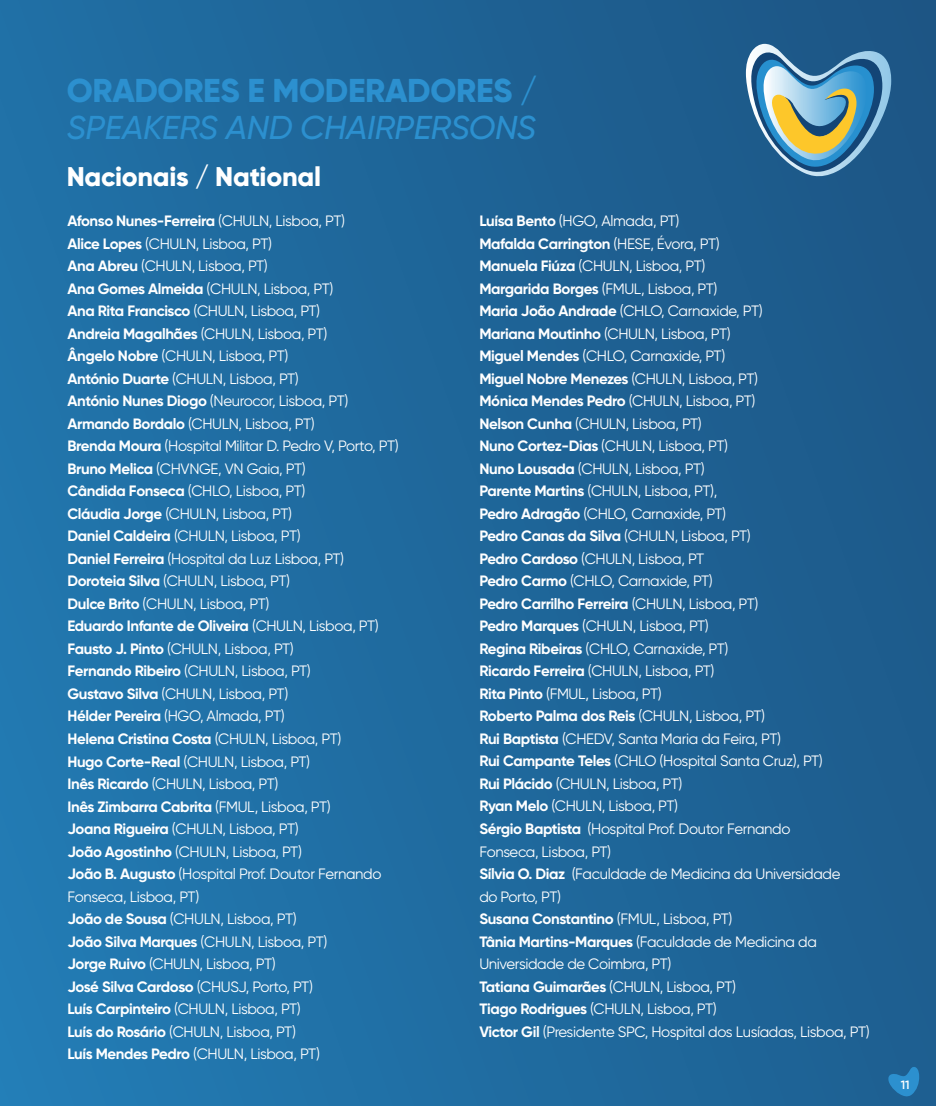
<style>
.page{position:relative;width:936px;height:1106px;background:#fff}
.page>*{position:absolute;margin:0;border:0;box-sizing:border-box;transform-origin:0 0}
.t1{font:italic 500 33px "Gilroy";letter-spacing:-.01em;color:#2c90cf}
.t2{font:800 33px "Gilroy";letter-spacing:-.01em;color:#2c90cf}
.t3{font:800 27px "Gilroy";letter-spacing:-.01em;color:#fff}
.t4{font:15px/22.5px "Gilroy";letter-spacing:-.025em;color:#fff}
.t5{font:600 12px "Gilroy";color:#fff}
.s1{font-weight:700}
</style>
<div class="page">
<div style="left:0;top:0;width:935px;height:1106px;background:linear-gradient(to right,#2176ae,#1d598a)"></div>
<svg style="left:745px;top:44px;width:146px;height:133px;background:#618fa3"></svg>
<svg style="left:886px;top:1066px;width:33px;height:30px"></svg>
<h1 class="t2" style="left:67px;top:69px;width:472px">ORADORES E MODERADORES /</h1>
<h1 class="t1" style="left:67px;top:107px;width:471px">SPEAKERS AND CHAIRPERSONS</h1>
<h2 class="t3" style="left:67px;top:159px;width:256px">Nacionais / National</h2>
<p class="t4" style="left:67px;top:210px;width:333px"><span class="s1">Afonso Nunes-Ferreira</span> (CHULN, Lisboa, PT)<br><span class="s1">Alice Lopes</span> (CHULN, Lisboa, PT)<br><span class="s1">Ana Abreu</span> (CHULN, Lisboa, PT)<br><span class="s1">Ana Gomes Almeida</span> (CHULN, Lisboa, PT)<br><span class="s1">Ana Rita Francisco</span> (CHULN, Lisboa, PT)<br><span class="s1">Andreia Magalhães</span> (CHULN, Lisboa, PT)<br><span class="s1">Ângelo Nobre</span> (CHULN, Lisboa, PT)<br><span class="s1">António Duarte</span> (CHULN, Lisboa, PT)<br><span class="s1">António Nunes Diogo</span> (Neurocor, Lisboa, PT)<br><span class="s1">Armando Bordalo</span> (CHULN, Lisboa, PT)<br><span class="s1">Brenda Moura</span> (Hospital Militar D. Pedro V, Porto, PT)<br><span class="s1">Bruno Melica</span> (CHVNGE, VN Gaia, PT)<br><span class="s1">Cândida Fonseca</span> (CHLO, Lisboa, PT)<br><span class="s1">Cláudia Jorge</span> (CHULN, Lisboa, PT)<br><span class="s1">Daniel Caldeira</span> (CHULN, Lisboa, PT)<br><span class="s1">Daniel Ferreira</span> (Hospital da Luz Lisboa, PT)<br><span class="s1">Doroteia Silva</span> (CHULN, Lisboa, PT)<br><span class="s1">Dulce Brito</span> (CHULN, Lisboa, PT)<br><span class="s1">Eduardo Infante de Oliveira</span> (CHULN, Lisboa, PT)<br><span class="s1">Fausto J. Pinto</span> (CHULN, Lisboa, PT)<br><span class="s1">Fernando Ribeiro</span> (CHULN, Lisboa, PT)<br><span class="s1">Gustavo Silva</span> (CHULN, Lisboa, PT)<br><span class="s1">Hélder Pereira</span> (HGO, Almada, PT)<br><span class="s1">Helena Cristina Costa</span> (CHULN, Lisboa, PT)<br><span class="s1">Hugo Corte-Real</span> (CHULN, Lisboa, PT)<br><span class="s1">Inês Ricardo</span> (CHULN, Lisboa, PT)<br><span class="s1">Inês Zimbarra Cabrita</span> (FMUL, Lisboa, PT)<br><span class="s1">Joana Rigueira</span> (CHULN, Lisboa, PT)<br><span class="s1">João Agostinho</span> (CHULN, Lisboa, PT)<br><span class="s1">João B. Augusto</span> (Hospital Prof. Doutor Fernando Fonseca, Lisboa, PT)<br><span class="s1">João de Sousa</span> (CHULN, Lisboa, PT)<br><span class="s1">João Silva Marques</span> (CHULN, Lisboa, PT)<br><span class="s1">Jorge Ruivo</span> (CHULN, Lisboa, PT)<br><span class="s1">José Silva Cardoso</span> (CHUSJ, Porto, PT)<br><span class="s1">Luís Carpinteiro</span> (CHULN, Lisboa, PT)<br><span class="s1">Luís do Rosário</span> (CHULN, Lisboa, PT)<br><span class="s1">Luís Mendes Pedro</span> (CHULN, Lisboa, PT)</p>
<p class="t4" style="left:479px;top:209px;width:392px"><span class="s1">Luísa Bento</span> (HGO, Almada, PT)<br><span class="s1">Mafalda Carrington</span> (HESE, Évora, PT)<br><span class="s1">Manuela Fiúza</span> (CHULN, Lisboa, PT)<br><span class="s1">Margarida Borges</span> (FMUL, Lisboa, PT)<br><span class="s1">Maria João Andrade</span> (CHLO, Carnaxide, PT)<br><span class="s1">Mariana Moutinho</span> (CHULN, Lisboa, PT)<br><span class="s1">Miguel Mendes</span> (CHLO, Carnaxide, PT)<br><span class="s1">Miguel Nobre Menezes</span> (CHULN, Lisboa, PT)<br><span class="s1">Mónica Mendes Pedro</span> (CHULN, Lisboa, PT)<br><span class="s1">Nelson Cunha</span> (CHULN, Lisboa, PT)<br><span class="s1">Nuno Cortez-Dias</span> (CHULN, Lisboa, PT)<br><span class="s1">Nuno Lousada</span> (CHULN, Lisboa, PT)<br><span class="s1">Parente Martins</span> (CHULN, Lisboa, PT),<br><span class="s1">Pedro Adragão</span> (CHLO, Carnaxide, PT)<br><span class="s1">Pedro Canas da Silva</span> (CHULN, Lisboa, PT)<br><span class="s1">Pedro Cardoso</span> (CHULN, Lisboa, PT<br><span class="s1">Pedro Carmo</span> (CHLO, Carnaxide, PT)<br><span class="s1">Pedro Carrilho Ferreira</span> (CHULN, Lisboa, PT)<br><span class="s1">Pedro Marques</span> (CHULN, Lisboa, PT)<br><span class="s1">Regina Ribeiras</span> (CHLO, Carnaxide, PT)<br><span class="s1">Ricardo Ferreira</span> (CHULN, Lisboa, PT)<br><span class="s1">Rita Pinto</span> (FMUL, Lisboa, PT)<br><span class="s1">Roberto Palma dos Reis</span> (CHULN, Lisboa, PT)<br><span class="s1">Rui Baptista</span> (CHEDV, Santa Maria da Feira, PT)<br><span class="s1">Rui Campante Teles</span> (CHLO (Hospital Santa Cruz), PT)<br><span class="s1">Rui Plácido</span> (CHULN, Lisboa, PT)<br><span class="s1">Ryan Melo</span> (CHULN, Lisboa, PT)<br><span class="s1">Sérgio Baptista</span> (Hospital Prof. Doutor Fernando<br>Fonseca, Lisboa, PT)<br><span class="s1">Sílvia O. Diaz</span> (Faculdade de Medicina da Universidade<br>do Porto, PT)<br><span class="s1">Susana Constantino</span> (FMUL, Lisboa, PT)<br><span class="s1">Tânia Martins-Marques</span> (Faculdade de Medicina da Universidade de Coimbra, PT)<br><span class="s1">Tatiana Guimarães</span> (CHULN, Lisboa, PT)<br><span class="s1">Tiago Rodrigues</span> (CHULN, Lisboa, PT)<br><span class="s1">Victor Gil</span> (Presidente SPC, Hospital dos Lusíadas, Lisboa, PT)</p>
<p class="t5" style="left:900px;top:1077px;width:10px">11</p>
</div>
